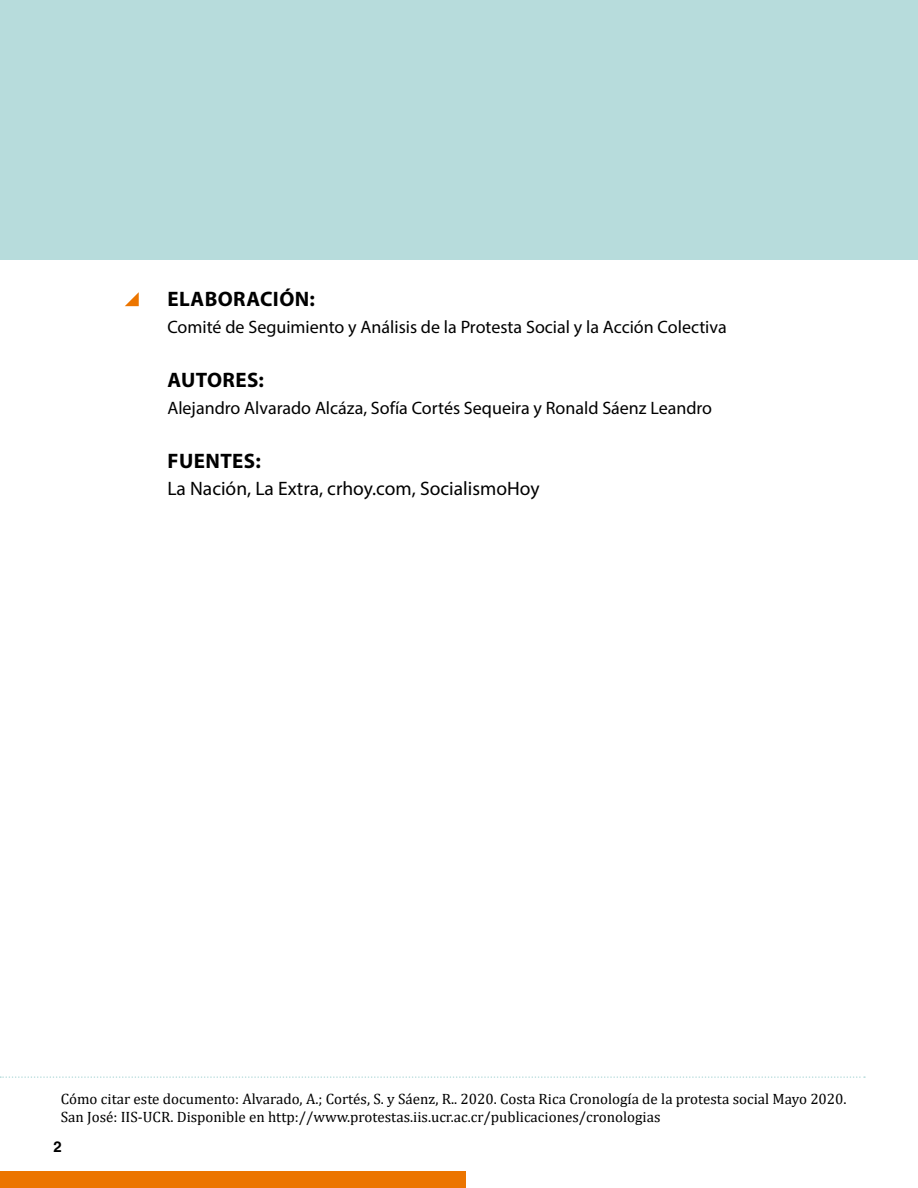
<style>
.page{position:relative;width:918px;height:1188px;background:#fff}
.page>*{position:absolute;margin:0;border:0;box-sizing:border-box;transform-origin:0 0}
.t1{font:700 21px "Myriad Pro";letter-spacing:.02em;color:#000}
.t2{font:19.5px "Myriad Pro";color:#000}
.t3{font:18px "Myriad Pro";color:#000}
.t4{font:15px/18px "Cambria";color:#000}
.t5{font:700 15px "Helvetica LT Std";color:#000}
</style>
<div class="page">
<div style="left:0;top:1171px;width:465px;height:17px;background:#ec7500"></div>
<svg style="left:0;top:1076px;width:865px;height:2px"></svg>
<div style="left:0;top:0;width:918px;height:259px;background:#b7dcdc"></div>
<svg style="left:125px;top:292px;width:14px;height:14px"></svg>
<h1 class="t1" style="left:168px;top:286px;width:149px">ELABORACIÓN:</h1>
<p class="t3" style="left:167px;top:316px;width:561px">Comité de Seguimiento y Análisis de la Protesta Social y la Acción Colectiva</p>
<h1 class="t1" style="left:168px;top:367px;width:98px">AUTORES:</h1>
<p class="t3" style="left:167px;top:397px;width:546px">Alejandro Alvarado Alcáza, Sofía Cortés Sequeira y Ronald Sáenz Leandro</p>
<h1 class="t1" style="left:168px;top:448px;width:95px">FUENTES:</h1>
<h2 class="t2" style="left:167px;top:477px;width:374px">La Nación, La Extra, crhoy.com, SocialismoHoy</h2>
<p class="t4" style="left:61px;top:1090px;width:787px">Cómo citar este documento: Alvarado, A.; Cortés, S. y Sáenz, R.. 2020. Costa Rica Cronología de la protesta social Mayo 2020.<br>San José: IIS-UCR. Disponible en http://www.protestas.iis.ucr.ac.cr/publicaciones/cronologias</p>
<p class="t5" style="left:53px;top:1138px;width:10px">2</p>
</div>
